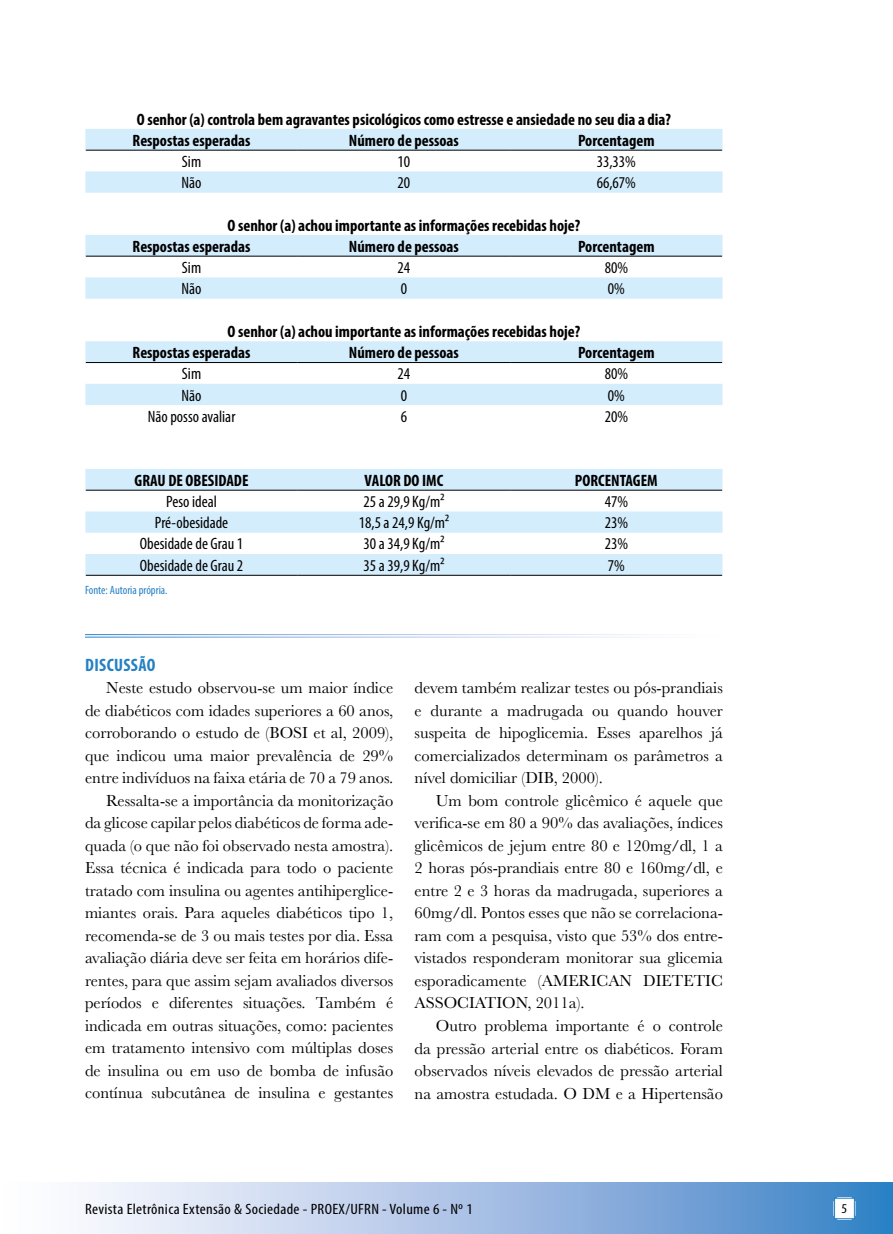
<style>
.page{position:relative;width:893px;height:1234px;background:#fff}
.page>*{position:absolute;margin:0;border:0;box-sizing:border-box;transform-origin:0 0}
.t1{font:700 condensed 18px "Myriad Pro";letter-spacing:.02em;color:#2581c4}
.t2{font:16.5px/22.5px "Baskerville";color:#000;text-align:justify}
.t3{font:700 condensed 16.5px/21px "Myriad Pro";color:#000}
.t4{font:condensed 16.5px "Myriad Pro";color:#000}
.t5{font:condensed 15px "Myriad Pro";letter-spacing:.02em;color:#000;scale:1.1 1}
.t6{font:condensed 13.5px "Myriad Pro";color:#000;scale:1.1 1}
.t7{font:condensed 12px "Myriad Pro";color:#2581c4}
</style>
<div class="page">
<svg style="left:85px;top:1182px;width:808px;height:51px;background:#a0bee3"></svg>
<svg style="left:833px;top:1196px;width:22px;height:23px"></svg>
<div style="left:834px;top:1197px;width:21px;height:21px;background:#fff;border:1px solid #2581c4"></div>
<svg style="left:85px;top:129px;width:637px;height:446px"></svg>
<hr style="left:86px;top:150px;width:212px;height:1px;background:#000">
<hr style="left:298px;top:150px;width:212px;height:1px;background:#000">
<hr style="left:510px;top:150px;width:212px;height:1px;background:#000">
<hr style="left:86px;top:256px;width:212px;height:1px;background:#000">
<hr style="left:298px;top:256px;width:212px;height:1px;background:#000">
<hr style="left:510px;top:256px;width:212px;height:1px;background:#000">
<hr style="left:86px;top:362px;width:212px;height:1px;background:#000">
<hr style="left:298px;top:362px;width:212px;height:1px;background:#000">
<hr style="left:510px;top:362px;width:212px;height:1px;background:#000">
<hr style="left:86px;top:489px;width:212px;height:1px;background:#000">
<hr style="left:298px;top:489px;width:212px;height:1px;background:#000">
<hr style="left:510px;top:489px;width:212px;height:1px;background:#000">
<hr style="left:86px;top:574px;width:212px;height:1px;background:#000">
<hr style="left:298px;top:574px;width:212px;height:1px;background:#000">
<hr style="left:510px;top:574px;width:212px;height:1px;background:#000">
<p class="t3" style="left:133px;top:108px;width:540px">O senhor (a) controla bem agravantes psicológicos como estresse e ansiedade no seu dia a dia?<br>Respostas esperadas</p>
<p class="t3" style="left:349px;top:129px;width:111px">Número de pessoas</p>
<p class="t3" style="left:578px;top:129px;width:78px">Porcentagem</p>
<p class="t4" style="left:182px;top:151px;width:21px">Sim</p>
<p class="t4" style="left:398px;top:151px;width:14px">10</p>
<p class="t4" style="left:597px;top:151px;width:41px">33,33%</p>
<p class="t4" style="left:182px;top:173px;width:21px">Não</p>
<p class="t4" style="left:398px;top:173px;width:14px">20</p>
<p class="t4" style="left:597px;top:173px;width:41px">66,67%</p>
<p class="t3" style="left:133px;top:214px;width:449px;text-indent:95px">O senhor (a) achou importante as informações recebidas hoje?<br>Respostas esperadas</p>
<p class="t3" style="left:349px;top:235px;width:111px">Número de pessoas</p>
<p class="t3" style="left:578px;top:235px;width:78px">Porcentagem</p>
<p class="t4" style="left:182px;top:257px;width:21px">Sim</p>
<p class="t4" style="left:398px;top:257px;width:14px">24</p>
<p class="t4" style="left:605px;top:257px;width:25px">80%</p>
<p class="t4" style="left:182px;top:279px;width:21px">Não</p>
<p class="t4" style="left:401px;top:279px;width:8px">0</p>
<p class="t4" style="left:608px;top:279px;width:18px">0%</p>
<p class="t3" style="left:133px;top:320px;width:449px;text-indent:95px">O senhor (a) achou importante as informações recebidas hoje?<br>Respostas esperadas</p>
<p class="t3" style="left:349px;top:341px;width:111px">Número de pessoas</p>
<p class="t3" style="left:578px;top:341px;width:78px">Porcentagem</p>
<p class="t4" style="left:182px;top:364px;width:21px">Sim</p>
<p class="t4" style="left:398px;top:364px;width:14px">24</p>
<p class="t4" style="left:605px;top:364px;width:25px">80%</p>
<p class="t4" style="left:182px;top:385px;width:21px">Não</p>
<p class="t4" style="left:401px;top:385px;width:8px">0</p>
<p class="t4" style="left:608px;top:385px;width:18px">0%</p>
<p class="t4" style="left:148px;top:406px;width:89px">Não posso avaliar</p>
<p class="t4" style="left:401px;top:406px;width:8px">6</p>
<p class="t4" style="left:605px;top:406px;width:25px">20%</p>
<p class="t3" style="left:135px;top:469px;width:115px">GRAU DE OBESIDADE</p>
<p class="t3" style="left:365px;top:469px;width:80px">VALOR DO IMC</p>
<p class="t3" style="left:575px;top:469px;width:84px">PORCENTAGEM</p>
<p class="t4" style="left:166px;top:491px;width:52px">Peso ideal</p>
<p class="t4" style="left:364px;top:491px;width:82px">25 a 29,9 Kg/m²</p>
<p class="t4" style="left:605px;top:491px;width:25px">47%</p>
<p class="t4" style="left:155px;top:512px;width:75px">Pré-obesidade</p>
<p class="t4" style="left:359px;top:512px;width:92px">18,5 a 24,9 Kg/m²</p>
<p class="t4" style="left:605px;top:512px;width:25px">23%</p>
<p class="t4" style="left:140px;top:534px;width:105px">Obesidade de Grau 1</p>
<p class="t4" style="left:364px;top:534px;width:82px">30 a 34,9 Kg/m²</p>
<p class="t4" style="left:605px;top:534px;width:25px">23%</p>
<p class="t4" style="left:140px;top:555px;width:105px">Obesidade de Grau 2</p>
<p class="t4" style="left:364px;top:555px;width:82px">35 a 39,9 Kg/m²</p>
<p class="t4" style="left:608px;top:555px;width:18px">7%</p>
<p class="t7" style="left:85px;top:583px;width:84px">Fonte: Autoria própria.</p>
<p class="t1" style="left:85px;top:653px;width:72px">DISCUSSÃO</p>
<p class="t2" style="left:85px;top:676px;width:310px;text-align:right">Neste estudo observou-se um maior índice<br>de diabéticos com idades superiores a 60 anos, corroborando o estudo de (BOSI et al, 2009), que indicou uma maior prevalência de 29% entre indivíduos na faixa etária de 70 a 79 anos.<br>Ressalta-se a importância da monitorização<br>da glicose capilar pelos diabéticos de forma ade&shy;quada (o que não foi observado nesta amostra).<br>Essa técnica é indicada para todo o paciente tratado com insulina ou agentes antihiperglice&shy;miantes orais. Para aqueles diabéticos tipo 1, recomenda-se de 3 ou mais testes por dia. Essa avaliação diária deve ser feita em horários dife&shy;rentes, para que assim sejam avaliados diversos períodos e diferentes situações. Também é indicada em outras situações, como: pacientes em tratamento intensivo com múltiplas doses de insulina ou em uso de bomba de infusão contínua subcutânea de insulina e gestantes</p>
<p class="t2" style="left:415px;top:676px;width:310px">devem também realizar testes ou pós-prandiais e durante a madrugada ou quando houver suspeita de hipoglicemia. Esses aparelhos já comercializados determinam os parâmetros a nível domiciliar (DIB, 2000).</p>
<p class="t2" style="left:415px;top:789px;width:310px;text-indent:21px">Um bom controle glicêmico é aquele que verifica-se em 80 a 90% das avaliações, índices glicêmicos de jejum entre 80 e 120mg/dl, 1 a 2 horas pós-prandiais entre 80 e 160mg/dl, e entre 2 e 3 horas da madrugada, superiores a 60mg/dl. Pontos esses que não se correlaciona&shy;ram com a pesquisa, visto que 53% dos entre&shy;vistados responderam monitorar sua glicemia esporadicamente (AMERICAN DIETETIC ASSOCIATION, 2011a).</p>
<p class="t2" style="left:415px;top:1014px;width:310px;text-indent:21px">Outro problema importante é o controle da pressão arterial entre os diabéticos. Foram observados níveis elevados de pressão arterial na amostra estudada. O DM e a Hipertensão</p>
<p class="t5" style="left:85px;top:1199px;width:354px">Revista Eletrônica Extensão &amp; Sociedade - PROEX/UFRN - Volume 6 - No 1</p>
<p class="t6" style="left:842px;top:1200px;width:7px">5</p>
</div>
